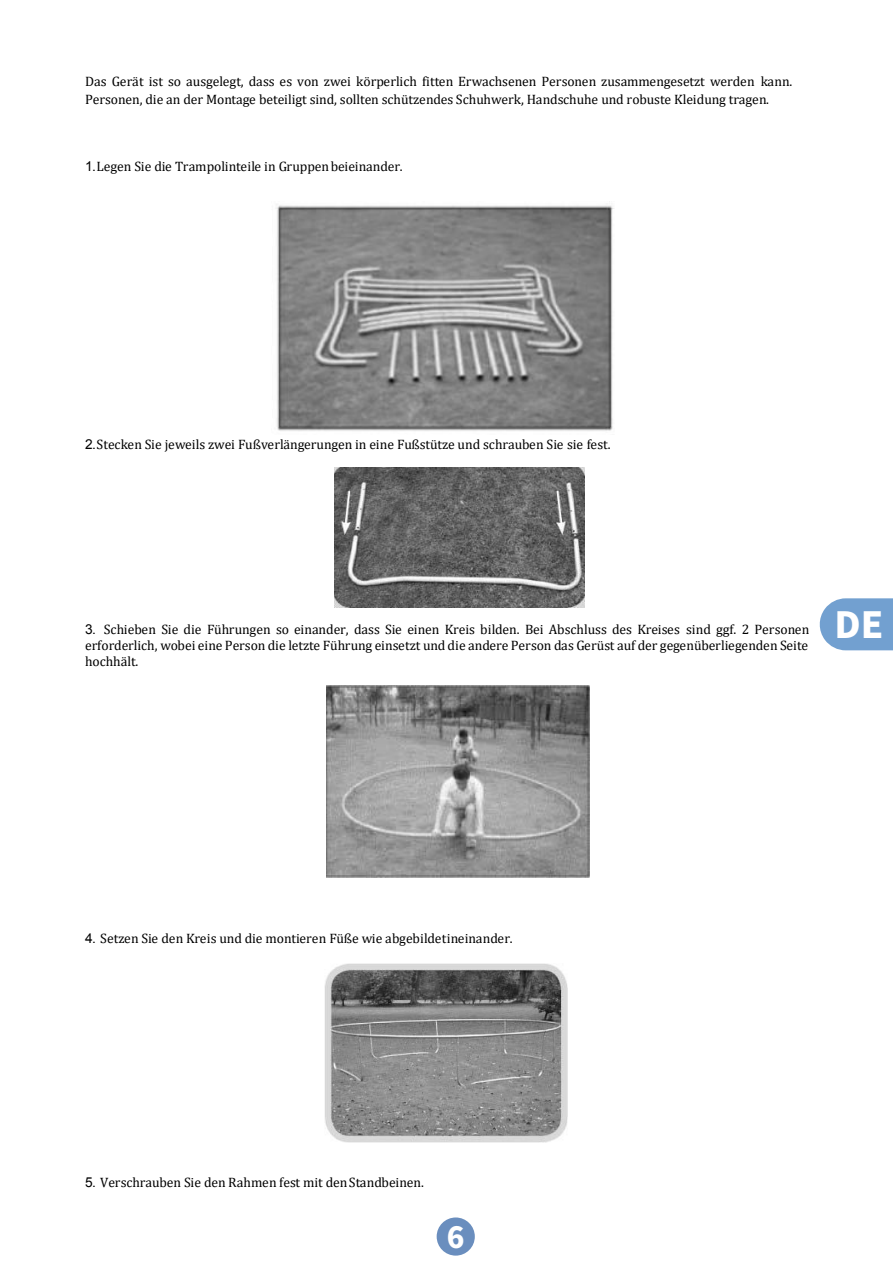
<style>
.page{position:relative;width:893px;height:1263px;background:#fff}
.page>*{position:absolute;margin:0;border:0;box-sizing:border-box;transform-origin:0 0}
.t1{font:800 36px "Source Han Sans SC";color:#fff}
.t2{font:800 29.1px "Source Han Sans SC";color:#fff}
.t3{font:13.65px/15.9px "Cambria";letter-spacing:-.005em;color:#000}
.s1{font-family:"Arial"}
</style>
<div class="page">
<div style="left:436px;top:1217px;width:39px;height:39px;background:#6a8ebe;border-radius:50%"></div>
<img style="left:276px;top:201px;width:338px;height:230px">
<img style="left:334px;top:467px;width:250px;height:140px">
<img style="left:326px;top:686px;width:263px;height:191px">
<img style="left:325px;top:963px;width:243px;height:179px">
<svg style="left:819px;top:598px;width:73px;height:52px"></svg>
<p class="t3" style="left:85px;top:72px;width:708px;line-height:18.3px">Das Gerät ist so ausgelegt, dass es von zwei körperlich fitten Erwachsenen Personen zusammengesetzt werden kann.<br>Personen, die an der Montage beteiligt sind, sollten schützendes Schuhwerk, Handschuhe und robuste Kleidung tragen.</p>
<p class="t3" style="left:85px;top:158px;width:319px"><span class="s1">1.</span>Legen Sie die Trampolinteile in Gruppenbeieinander.</p>
<p class="t3" style="left:85px;top:436px;width:527px"><span class="s1">2.</span>Stecken Sie jeweils zwei Fußverlängerungen in eine Fußstütze und schrauben Sie sie fest.</p>
<p class="t3" style="left:85px;top:621px;width:725px;text-align:justify"><span class="s1">3.</span> Schieben Sie die Führungen so einander, dass Sie einen Kreis bilden. Bei Abschluss des Kreises sind ggf. 2 Personen erforderlich, wobei eine Person die letzte Führung einsetzt und die andere Person das Gerüst auf der gegenüberliegenden Seite hochhält.</p>
<h1 class="t1" style="left:834px;top:604px;width:50px">DE</h1>
<p class="t3" style="left:85px;top:930px;width:429px"><span class="s1">4.</span> Setzen Sie den Kreis und die montieren Füße wie abgebildetineinander.</p>
<p class="t3" style="left:85px;top:1174px;width:340px"><span class="s1">5.</span> Verschrauben Sie den Rahmen fest mit denStandbeinen.</p>
<h2 class="t2" style="left:447px;top:1221px;width:19px">6</h2>
</div>
